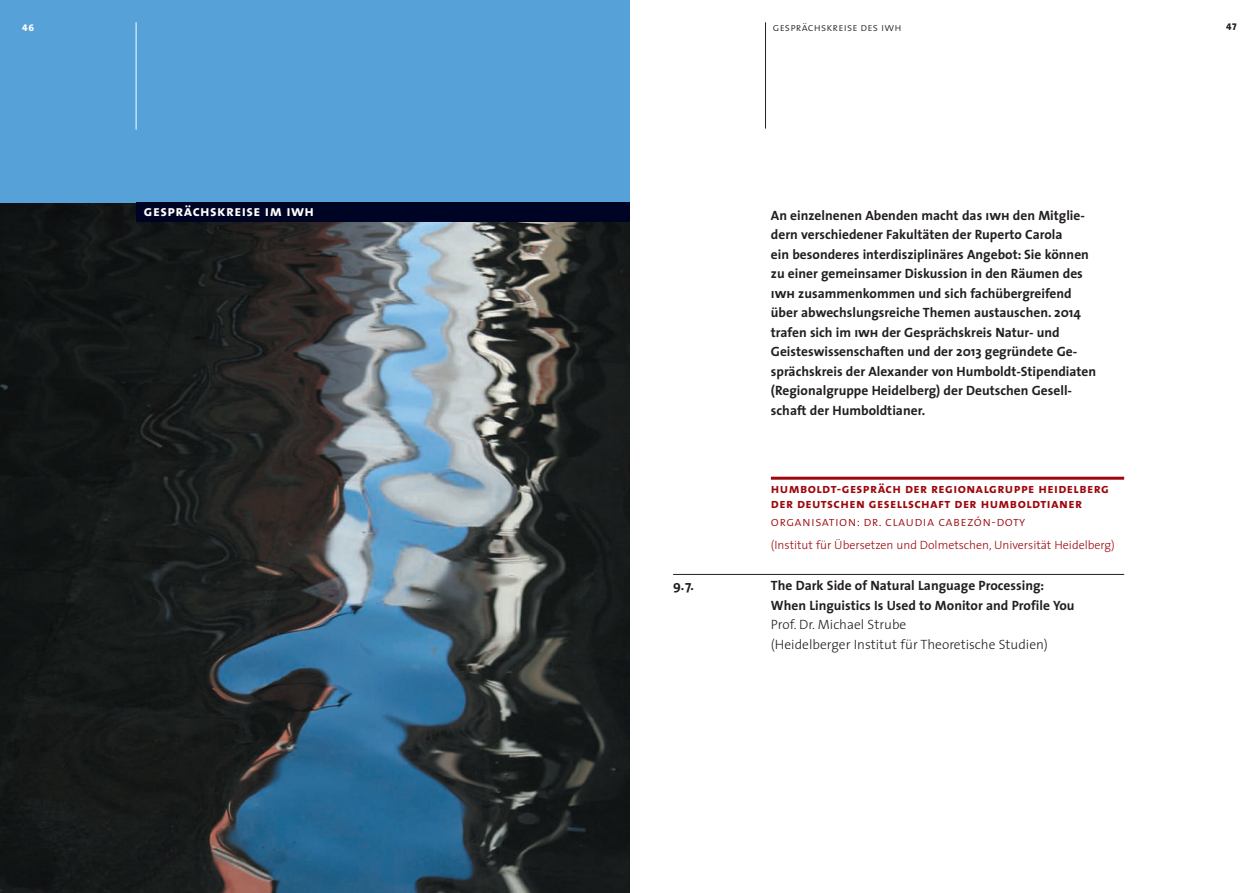
<style>
.page{position:relative;width:1259px;height:893px;background:#fff}
.page>*{position:absolute;margin:0;border:0;box-sizing:border-box;transform-origin:0 0}
.t1{font:15px "The Sans Bold Caps";letter-spacing:.03em;color:#fff}
.t2{font:700 13.5px/19.5px "The Sans";color:#231f20}
.t3{font:13.5px/15px "The Sans Bold Caps";letter-spacing:.03em;color:#9d070d}
.t4{font:300 13.5px/19.5px "The Sans";color:#231f20}
.t5{font:13.5px "The Sans Light Caps";letter-spacing:.03em;color:#9d070d}
.t6{font:300 12px "The Sans";color:#9d070d}
.t7{font:11.25px "The Sans Light Caps";letter-spacing:.015em;color:#231f20}
.t8{font:9.75px "The Sans Extra Bold Caps";color:#fff}
.t9{font:9.75px "The Sans Extra Bold Caps";color:#231f20}
.s1{font-family:"The Sans Bold Caps";font-weight:400}
</style>
<div class="page">
<img style="left:0;top:202px;width:629px;height:691px">
<div style="left:0;top:0;width:629px;height:202px;background:#56a1d8"></div>
<div style="left:136px;top:202px;width:493px;height:20px;background:#000424"></div>
<hr style="left:765px;top:22px;width:1px;height:107px;background:#231f20">
<hr style="left:771px;top:477px;width:353px;height:3px;background:#9d070d">
<hr style="left:673px;top:574px;width:451px;height:1px;background:#231f20">
<hr style="left:136px;top:22px;width:1px;height:108px;background:#fff">
<p class="t8" style="left:22px;top:24px;width:13px">46</p>
<p class="t7" style="left:773px;top:23px;width:130px">gesprächskreise des iwh</p>
<p class="t9" style="left:1226px;top:23px;width:12px">47</p>
<p class="t1" style="left:144px;top:206px;width:172px">gesprächskreise im iwh</p>
<p class="t2" style="left:771px;top:207px;width:327px">An einzelnenen Abenden macht das <span class="s1">iwh</span> den Mitglie&shy;dern verschiedener Fakultäten der Ruperto Carola<br>ein besonderes interdisziplinäres Angebot: Sie können zu einer gemeinsamer Diskussion in den Räumen des <span class="s1">iwh</span> zusammenkommen und sich fachübergreifend über abwechslungsreiche Themen austauschen. 2014 trafen sich im <span class="s1">iwh</span> der Gesprächskreis Natur- und Geisteswissenschaften und der 2013 gegründete Ge&shy;sprächskreis der Alexander von Humboldt-Stipendiaten (Regionalgruppe Heidelberg) der Deutschen Gesell&shy;schaft der Humboldtianer.</p>
<p class="t3" style="left:771px;top:482px;width:339px">humboldt-gespräch der regionalgruppe heidelberg der deutschen gesellschaft der humboldtianer</p>
<p class="t5" style="left:771px;top:517px;width:256px">organisation: dr. claudia cabezón-doty</p>
<p class="t6" style="left:771px;top:540px;width:345px">(Institut für Übersetzen und Dolmetschen, Universität Heidelberg)</p>
<p class="t2" style="left:673px;top:577px;width:22px">9.7.</p>
<p class="t2" style="left:771px;top:577px;width:305px">The Dark Side of Natural Language Processing:<br>When Linguistics Is Used to Monitor and Profile You</p>
<p class="t4" style="left:771px;top:616px;width:279px">Prof. Dr. Michael Strube<br>(Heidelberger Institut für Theoretische Studien)</p>
</div>
